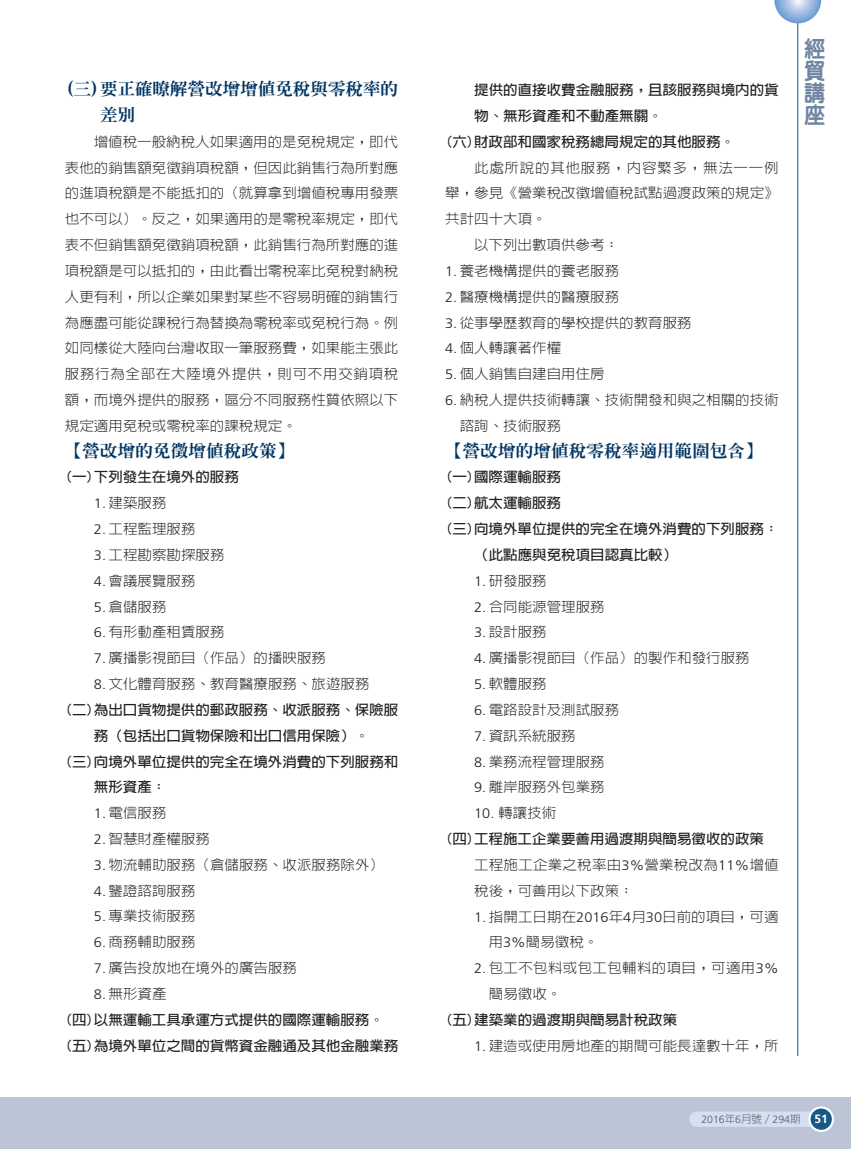
<style>
.page{position:relative;width:851px;height:1149px;background:#fff}
.page>*{position:absolute;margin:0;border:0;box-sizing:border-box;transform-origin:0 0}
.t1{font:800 21.75px/21.8px "AR Yuan B5";color:#6f85a1;text-align:justify;scale:.95 1}
.t2{font:800 16.8px/25.8px "AR Ming B5";color:#003562;scale:1.05 1}
.t3{font:300 13.8px/25.8px "AR Hei B5";color:#231f20;scale:1.05 1}
.t4{font:700 13.8px/25.8px "AR Hei B5";color:#231f20;scale:1.05 1}
.t5{font:300 13.8px/25.8px "AR Hei B5";letter-spacing:.025em;color:#231f20;scale:1.05 1}
.t6{font:300 13.8px "AR Hei B5";letter-spacing:.055em;color:#231f20;scale:1.05 1}
.t7{font:300 10.5px "Frutiger";color:#57585a}
.s1{font-family:"Frutiger"}
.s2{font-family:"Frutiger";font-weight:300}
.s3{font-weight:300}
.s4{font-family:"AR Hei B5"}
.s5{font-weight:700;font-size:12px;color:#fff}
</style>
<div class="page">
<div style="left:0;top:1097px;width:850px;height:51px;background:#bcc5d6"></div>
<div style="left:689px;top:1111px;width:132px;height:15px;background:#d4e0f1;border-radius:8px"></div>
<div style="left:809px;top:1107px;width:23px;height:23px;background:#175887;border-radius:50%"></div>
<div style="left:808px;top:1106px;width:25px;height:25px;border:2px solid #fff;border-radius:50%"></div>
<hr style="left:797px;top:0;width:1px;height:1055px;background:#175887">
<svg style="left:774px;top:0;width:47px;height:23px"></svg>
<p class="t2" style="left:100px;top:76px;width:285px;text-indent:-35px">(三) 要正確瞭解營改增增值免稅與零稅率的差別</p>
<p class="t3" style="left:65px;top:129px;width:319px;text-align:justify;text-indent:29px">增值稅一般納稅人如果適用的是免稅規定，即代表他的銷售額免徵銷項稅額，但因此銷售行為所對應的進項稅額是不能抵扣的（就算拿到增值稅專用發票也不可以）。反之，如果適用的是零稅率規定，即代表不但銷售額免徵銷項稅額，此銷售行為所對應的進項稅額是可以抵扣的，由此看出零稅率比免稅對納稅人更有利，所以企業如果對某些不容易明確的銷售行為應盡可能從課稅行為替換為零稅率或免稅行為。例如同樣從大陸向台灣收取一筆服務費，如果能主張此服務行為全部在大陸境外提供，則可不用交銷項稅額，而境外提供的服務，區分不同服務性質依照以下規定適用免稅或零稅率的課稅規定。</p>
<p class="t2" style="left:65px;top:437px;width:220px">【營改增的免徵增值稅政策】</p>
<p class="t4" style="left:65px;top:464px;width:167px">(一)下列發生在境外的服務</p>
<p class="t3" style="left:94px;top:490px;width:71px"><span class="s1">1.</span> 建築服務</p>
<p class="t3" style="left:94px;top:516px;width:98px"><span class="s1">2.</span> 工程監理服務</p>
<p class="t3" style="left:94px;top:541px;width:126px"><span class="s1">3.</span> 工程勘察勘探服務</p>
<p class="t3" style="left:94px;top:567px;width:98px"><span class="s1">4.</span> 會議展覽服務</p>
<p class="t3" style="left:94px;top:593px;width:71px"><span class="s1">5.</span> 倉儲服務</p>
<p class="t3" style="left:94px;top:619px;width:126px"><span class="s1">6.</span> 有形動產租賃服務</p>
<p class="t3" style="left:94px;top:645px;width:222px"><span class="s1">7.</span> 廣播影視節目（作品）的播映服務</p>
<p class="t3" style="left:94px;top:670px;width:264px"><span class="s1">8.</span> 文化體育服務、教育醫療服務、旅遊服務</p>
<p class="t4" style="left:65px;top:696px;width:319px">(二)為出口貨物提供的郵政服務、收派服務、保險服</p>
<p class="t4" style="left:94px;top:722px;width:264px">務（包括出口貨物保險和出口信用保險）。</p>
<p class="t4" style="left:65px;top:748px;width:319px">(三)向境外單位提供的完全在境外消費的下列服務和</p>
<p class="t4" style="left:94px;top:774px;width:70px">無形資產：</p>
<p class="t3" style="left:94px;top:799px;width:71px"><span class="s1">1.</span> 電信服務</p>
<p class="t3" style="left:94px;top:825px;width:112px"><span class="s1">2.</span> 智慧財產權服務</p>
<p class="t3" style="left:94px;top:851px;width:278px"><span class="s1">3.</span> 物流輔助服務（倉儲服務、收派服務除外）</p>
<p class="t3" style="left:94px;top:877px;width:98px"><span class="s1">4.</span> 鑒證諮詢服務</p>
<p class="t3" style="left:94px;top:903px;width:98px"><span class="s1">5.</span> 專業技術服務</p>
<p class="t3" style="left:94px;top:928px;width:98px"><span class="s1">6.</span> 商務輔助服務</p>
<p class="t3" style="left:94px;top:954px;width:195px"><span class="s1">7.</span> 廣告投放地在境外的廣告服務</p>
<p class="t4" style="left:65px;top:980px;width:319px;text-indent:29px"><span class="s2">8.</span> <span class="s3">無形資產<br></span>(四)以無運輸工具承運方式提供的國際運輸服務。<br>(五)為境外單位之間的貨幣資金融通及其他金融業務</p>
<p class="t4" style="left:474px;top:77px;width:291px">提供的直接收費金融服務，且該服務與境內的貨</p>
<p class="t4" style="left:474px;top:103px;width:181px">物、無形資產和不動產無關。</p>
<p class="t4" style="left:445px;top:129px;width:277px">(六)財政部和國家稅務總局規定的其他服務。</p>
<p class="t6" style="left:474px;top:160px;width:291px">此處所說的其他服務，內容繁多，無法一一例</p>
<p class="t3" style="left:445px;top:180px;width:319px">舉，參見《營業稅改徵增值稅試點過渡政策的規定》</p>
<p class="t3" style="left:445px;top:206px;width:98px">共計四十大項。</p>
<p class="t3" style="left:474px;top:232px;width:140px">以下列出數項供參考：</p>
<p class="t3" style="left:445px;top:258px;width:167px"><span class="s1">1.</span> 養老機構提供的養老服務</p>
<p class="t3" style="left:445px;top:283px;width:167px"><span class="s1">2.</span> 醫療機構提供的醫療服務</p>
<p class="t3" style="left:445px;top:309px;width:236px"><span class="s1">3.</span> 從事學歷教育的學校提供的教育服務</p>
<p class="t3" style="left:445px;top:335px;width:112px"><span class="s1">4.</span> 個人轉讓著作權</p>
<p class="t3" style="left:445px;top:361px;width:153px"><span class="s1">5.</span> 個人銷售自建自用住房</p>
<p class="t3" style="left:459px;top:387px;width:305px;text-indent:-15px"><span class="s1">6.</span> 納稅人提供技術轉讓、技術開發和與之相關的技術諮詢、技術服務</p>
<p class="t2" style="left:445px;top:437px;width:304px">【營改增的增值稅零稅率適用範圍包含】</p>
<p class="t4" style="left:445px;top:464px;width:112px">(一)國際運輸服務</p>
<p class="t4" style="left:445px;top:490px;width:112px">(二)航太運輸服務</p>
<p class="t4" style="left:445px;top:516px;width:319px">(三)向境外單位提供的完全在境外消費的下列服務：</p>
<p class="t4" style="left:474px;top:541px;width:195px">（此點應與免稅項目認真比較）</p>
<p class="t3" style="left:474px;top:567px;width:71px"><span class="s1">1.</span> 研發服務</p>
<p class="t3" style="left:474px;top:593px;width:126px"><span class="s1">2.</span> 合同能源管理服務</p>
<p class="t3" style="left:474px;top:619px;width:71px"><span class="s1">3.</span> 設計服務</p>
<p class="t3" style="left:474px;top:645px;width:264px"><span class="s1">4.</span> 廣播影視節目（作品）的製作和發行服務</p>
<p class="t3" style="left:474px;top:670px;width:71px"><span class="s1">5.</span> 軟體服務</p>
<p class="t3" style="left:474px;top:696px;width:140px"><span class="s1">6.</span> 電路設計及測試服務</p>
<p class="t3" style="left:474px;top:722px;width:98px"><span class="s1">7.</span> 資訊系統服務</p>
<p class="t3" style="left:474px;top:748px;width:126px"><span class="s1">8.</span> 業務流程管理服務</p>
<p class="t3" style="left:474px;top:774px;width:126px"><span class="s1">9.</span> 離岸服務外包業務</p>
<p class="t3" style="left:474px;top:799px;width:80px"><span class="s1">10.</span> 轉讓技術</p>
<p class="t4" style="left:445px;top:825px;width:305px">(四)工程施工企業要善用過渡期與簡易徵收的政策</p>
<p class="t3" style="left:474px;top:851px;width:291px">工程施工企業之稅率由<span class="s1">3%</span>營業稅改為<span class="s1">11%</span>增值</p>
<p class="t3" style="left:474px;top:877px;width:153px">稅後，可善用以下政策：</p>
<p class="t3" style="left:488px;top:903px;width:277px;text-indent:-14px"><span class="s1">1.</span> 指開工日期在<span class="s1">2016</span>年<span class="s1">4</span>月<span class="s1">30</span>日前的項目，可適用<span class="s1">3%</span>簡易徵稅。</p>
<p class="t5" style="left:489px;top:954px;width:277px;text-indent:-15px"><span class="s1">2.</span> 包工不包料或包工包輔料的項目，可適用<span class="s1">3%</span>簡易徵收。</p>
<p class="t4" style="left:445px;top:1006px;width:222px">(五)建築業的過渡期與簡易計稅政策</p>
<p class="t3" style="left:474px;top:1032px;width:291px"><span class="s1">1.</span> 建造或使用房地產的期間可能長達數十年，所</p>
<h1 class="t1" style="left:804px;top:38px;width:23px">經貿講座</h1>
<p class="t7" style="left:701px;top:1113px;width:128px">2016<span class="s4">年</span>6<span class="s4">月號／</span>294<span class="s4">期</span> <span class="s5">51</span></p>
</div>
